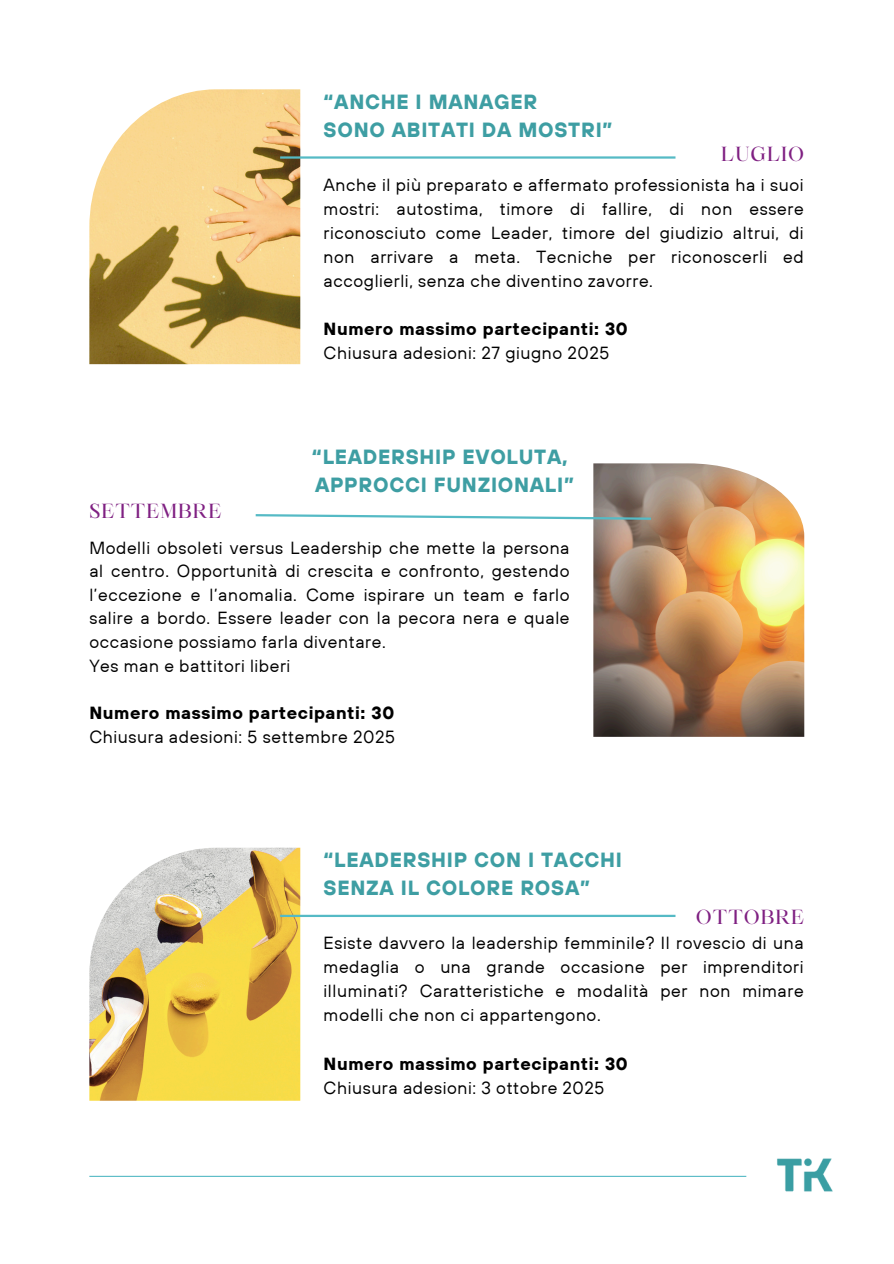
<style>
.page{position:relative;width:894px;height:1264px;background:#fff}
.page>*{position:absolute;margin:0;border:0;box-sizing:border-box;transform-origin:0 0}
.t1{font:700 20.4px/28.2px "TT Hoves";letter-spacing:.035em;color:#3e9ea3}
.t2{font:19.5px "Maharlika";letter-spacing:.05em;color:#7f2082}
.t3{font:17.55px/24px "TT Hoves";letter-spacing:.035em;color:#000;text-align:justify}
.t4{font:700 17.55px "TT Hoves";letter-spacing:.035em;color:#000}
</style>
<div class="page">
<img style="left:89px;top:89px;width:211px;height:275px">
<hr style="left:280px;top:156px;width:395px;height:3px;background:#55bac5">
<img style="left:593px;top:463px;width:211px;height:273px">
<svg style="left:255px;top:513px;width:398px;height:8px"></svg>
<img style="left:89px;top:847px;width:211px;height:253px">
<hr style="left:280px;top:914px;width:395px;height:3px;background:#55bac5">
<hr style="left:89px;top:1175px;width:657px;height:1px;background:#55bac5">
<img style="left:777px;top:1158px;width:56px;height:34px">
<h1 class="t1" style="left:323px;top:87px;width:290px">“ANCHE I MANAGER<br>SONO ABITATI DA MOSTRI”</h1>
<h1 class="t2" style="left:720px;top:146px;width:85px">LUGLIO</h1>
<p class="t3" style="left:323px;top:172px;width:481px">Anche il più preparato e affermato professionista ha i suoi mostri: autostima, timore di fallire, di non essere riconosciuto come Leader, timore del giudizio altrui, di non arrivare a meta. Tecniche per riconoscerli ed accoglierli, senza che diventino zavorre.</p>
<p class="t4" style="left:323px;top:318px;width:305px">Numero massimo partecipanti: 30</p>
<p class="t3" style="left:323px;top:341px;width:287px">Chiusura adesioni: 27 giugno 2025</p>
<h2 class="t1" style="left:312px;top:442px;width:263px">“LEADERSHIP EVOLUTA,<br>APPROCCI FUNZIONALI”</h2>
<p class="t2" style="left:89px;top:503px;width:134px">SETTEMBRE</p>
<p class="t3" style="left:89px;top:535px;width:481px">Modelli obsoleti versus Leadership che mette la persona al centro. Opportunità di crescita e confronto, gestendo l’eccezione e l’anomalia. Come ispirare un team e farlo salire a bordo. Essere leader con la pecora nera e quale occasione possiamo farla diventare.</p>
<p class="t3" style="left:89px;top:653px;width:202px">Yes man e battitori liberi</p>
<h1 class="t4" style="left:89px;top:701px;width:306px">Numero massimo partecipanti: 30</h1>
<p class="t3" style="left:89px;top:724px;width:307px">Chiusura adesioni: 5 settembre 2025</p>
<p class="t1" style="left:323px;top:845px;width:300px">“LEADERSHIP CON I TACCHI<br>SENZA IL COLORE ROSA”</p>
<p class="t2" style="left:695px;top:909px;width:110px">OTTOBRE</p>
<h2 class="t3" style="left:323px;top:930px;width:481px">Esiste davvero la leadership femminile? Il rovescio di una medaglia o una grande occasione per imprenditori illuminati? Caratteristiche e modalità per non mimare modelli che non ci appartengono.</h2>
<p class="t4" style="left:323px;top:1052px;width:305px">Numero massimo partecipanti: 30</p>
<p class="t3" style="left:323px;top:1075px;width:282px">Chiusura adesioni: 3 ottobre 2025</p>
</div>
